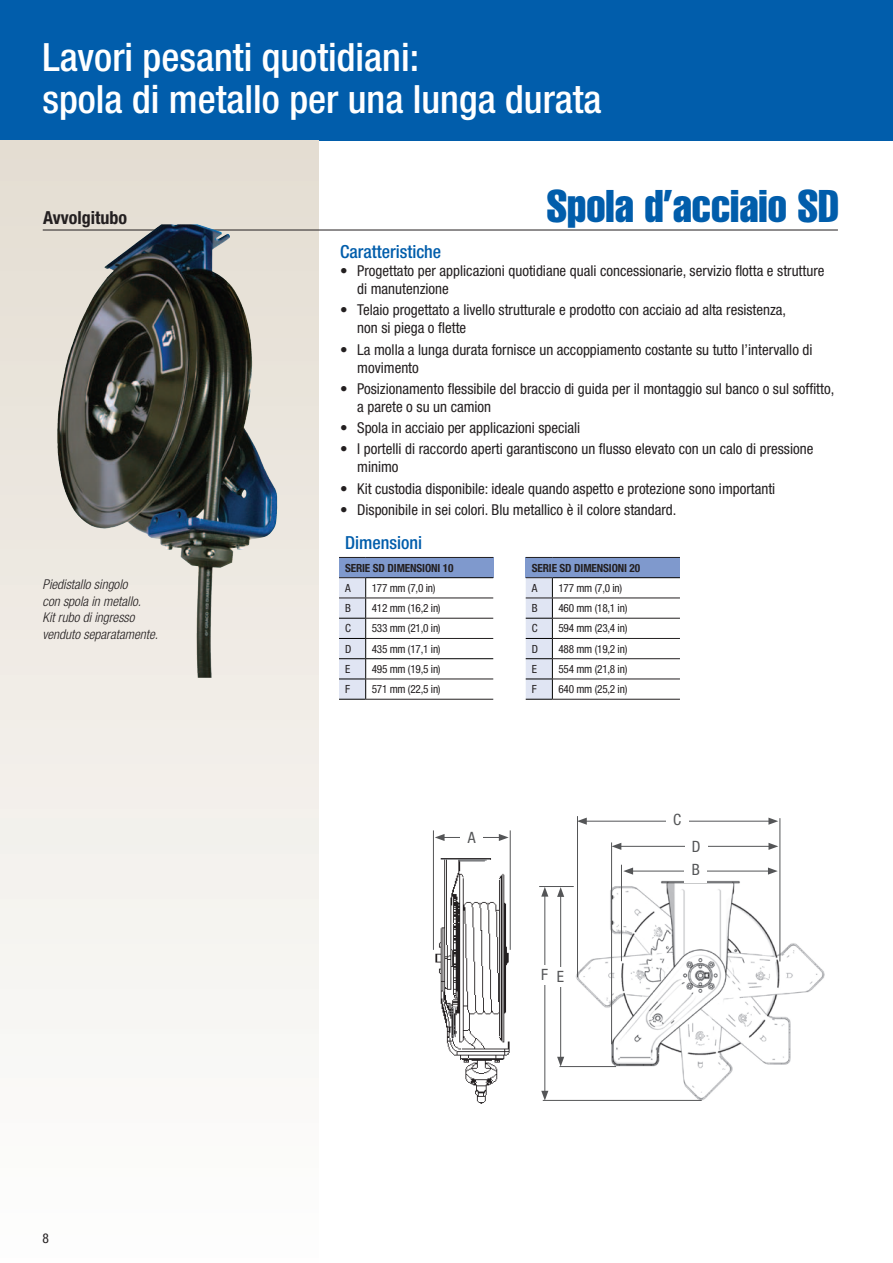
<style>
.page{position:relative;width:893px;height:1263px;background:#fff}
.page>*{position:absolute;margin:0;border:0;box-sizing:border-box;transform-origin:0 0}
.t1{font:45px "Helvetica LT Std Comp";color:#015dab}
.t2{font:500 condensed 39px/42px "Helvetica Neue LT Std";color:#fff}
.t3{font:500 condensed 18px "Helvetica Neue LT Std";color:#015dab}
.t4{font:700 condensed 18px "Helvetica Neue LT Std";color:#231f20}
.t5{font:condensed 15.6px "Helvetica Neue LT Std";color:#545557}
.t6{font:condensed 15px/18px "Helvetica Neue LT Std";color:#231f20}
.t7{font:italic 300 condensed 13.5px/16.5px "Helvetica Neue LT Std";color:#231f20}
.t8{font:condensed 13.5px "Helvetica Neue LT Std";color:#231f20}
.t9{font:condensed 11.25px "Helvetica Neue LT Std";letter-spacing:-.02em;color:#231f20}
.t10{font:700 condensed 11.25px "Helvetica Neue LT Std";letter-spacing:-.01em;color:#231f20}
</style>
<div class="page">
<div style="left:0;top:0;width:893px;height:140px;background:#015dab"></div>
<svg style="left:0;top:140px;width:319px;height:894px"></svg>
<img style="left:432px;top:830px;width:78px;height:274px">
<hr style="left:442px;top:837px;width:59px;height:1px;background:#545557">
<svg style="left:435px;top:834px;width:10px;height:7px"></svg>
<svg style="left:499px;top:834px;width:10px;height:7px"></svg>
<hr style="left:433px;top:830px;width:1px;height:120px;background:#545557">
<hr style="left:510px;top:830px;width:1px;height:120px;background:#545557">
<div style="left:461px;top:832px;width:22px;height:18px;background:#fff"></div>
<hr style="left:544px;top:894px;width:1px;height:199px;background:#545557">
<svg style="left:541px;top:887px;width:7px;height:10px"></svg>
<svg style="left:541px;top:1091px;width:7px;height:9px"></svg>
<div style="left:534px;top:965px;width:22px;height:19px;background:#fff"></div>
<img style="left:575px;top:875px;width:250px;height:226px">
<hr style="left:543px;top:1100px;width:159px;height:1px;background:#545557">
<hr style="left:559px;top:1066px;width:57px;height:1px;background:#545557">
<hr style="left:539px;top:886px;width:35px;height:1px;background:#545557">
<hr style="left:631px;top:870px;width:139px;height:1px;background:#545557">
<svg style="left:623px;top:867px;width:10px;height:8px"></svg>
<svg style="left:768px;top:867px;width:10px;height:8px"></svg>
<hr style="left:584px;top:821px;width:187px;height:1px;background:#545557">
<svg style="left:578px;top:818px;width:9px;height:7px"></svg>
<svg style="left:768px;top:818px;width:10px;height:7px"></svg>
<hr style="left:619px;top:846px;width:152px;height:1px;background:#545557">
<svg style="left:612px;top:843px;width:9px;height:7px"></svg>
<svg style="left:768px;top:843px;width:10px;height:7px"></svg>
<hr style="left:577px;top:816px;width:1px;height:161px;background:#545557">
<hr style="left:779px;top:818px;width:1px;height:143px;background:#545557">
<hr style="left:621px;top:865px;width:1px;height:96px;background:#545557">
<hr style="left:611px;top:842px;width:1px;height:202px;background:#545557">
<hr style="left:560px;top:894px;width:1px;height:165px;background:#545557">
<svg style="left:557px;top:887px;width:7px;height:10px"></svg>
<svg style="left:557px;top:1057px;width:7px;height:9px"></svg>
<div style="left:549px;top:967px;width:23px;height:19px;background:#fff"></div>
<div style="left:685px;top:864px;width:22px;height:18px;background:#fff"></div>
<div style="left:666px;top:814px;width:22px;height:18px;background:#fff"></div>
<div style="left:685px;top:840px;width:22px;height:19px;background:#fff"></div>
<hr style="left:43px;top:230px;width:795px;height:1px;background:#231f20">
<img style="left:103px;top:224px;width:74px;height:59px">
<div style="left:339px;top:557px;width:154px;height:21px;background:#7f99cd"></div>
<svg style="left:339px;top:557px;width:27px;height:1px"></svg>
<hr style="left:366px;top:557px;width:127px;height:1px;background:#231f20">
<svg style="left:339px;top:577px;width:154px;height:123px"></svg>
<hr style="left:366px;top:699px;width:127px;height:1px;background:#231f20">
<div style="left:526px;top:557px;width:154px;height:21px;background:#7f99cd"></div>
<svg style="left:526px;top:557px;width:26px;height:1px"></svg>
<hr style="left:552px;top:557px;width:128px;height:1px;background:#231f20">
<svg style="left:526px;top:577px;width:154px;height:123px"></svg>
<h2 class="t2" style="left:43px;top:36px;width:561px">Lavori pesanti quotidiani:<br>spola di metallo per una lunga durata</h2>
<p class="t4" style="left:43px;top:207px;width:85px">Avvolgitubo</p>
<p class="t7" style="left:43px;top:577px;width:117px">Piedistallo singolo<br>con spola in metallo.<br>Kit rubo di ingresso venduto separatamente.</p>
<p class="t8" style="left:43px;top:1230px;width:8px">8</p>
<h1 class="t1" style="left:546px;top:178px;width:294px">Spola d’acciaio SD</h1>
<p class="t3" style="left:340px;top:241px;width:103px">Caratteristiche</p>
<p class="t6" style="left:357px;top:262px;width:469px;text-indent:-17px">• Progettato per applicazioni quotidiane quali concessionarie, servizio flotta e strutture di manutenzione</p>
<p class="t6" style="left:357px;top:301px;width:430px;text-indent:-17px">• Telaio progettato a livello strutturale e prodotto con acciaio ad alta resistenza, non si piega o flette</p>
<p class="t6" style="left:357px;top:340px;width:457px;text-indent:-17px">• La molla a lunga durata fornisce un accoppiamento costante su tutto l’intervallo di movimento</p>
<p class="t6" style="left:357px;top:379px;width:479px;text-indent:-17px">• Posizionamento flessibile del braccio di guida per il montaggio sul banco o sul soffitto, a parete o su un camion</p>
<p class="t6" style="left:340px;top:419px;width:242px">• Spola in acciaio per applicazioni speciali</p>
<p class="t6" style="left:357px;top:440px;width:458px;text-indent:-17px">• I portelli di raccordo aperti garantiscono un flusso elevato con un calo di pressione minimo</p>
<p class="t6" style="left:340px;top:479px;width:437px">• Kit custodia disponibile: ideale quando aspetto e protezione sono importanti</p>
<p class="t6" style="left:340px;top:500px;width:338px">• Disponibile in sei colori. Blu metallico è il colore standard.</p>
<p class="t3" style="left:345px;top:532px;width:78px">Dimensioni</p>
<p class="t10" style="left:345px;top:561px;width:110px">SERIE SD DIMENSIONI 10</p>
<p class="t9" style="left:345px;top:581px;width:7px">A</p>
<p class="t9" style="left:372px;top:581px;width:65px">177 mm (7,0 in)</p>
<p class="t9" style="left:345px;top:602px;width:7px">B</p>
<p class="t9" style="left:372px;top:602px;width:70px">412 mm (16,2 in)</p>
<p class="t9" style="left:345px;top:622px;width:7px">C</p>
<p class="t9" style="left:372px;top:622px;width:70px">533 mm (21,0 in)</p>
<p class="t9" style="left:345px;top:642px;width:8px">D</p>
<p class="t9" style="left:372px;top:642px;width:70px">435 mm (17,1 in)</p>
<p class="t9" style="left:345px;top:662px;width:7px">E</p>
<p class="t9" style="left:372px;top:662px;width:70px">495 mm (19,5 in)</p>
<p class="t9" style="left:345px;top:683px;width:6px">F</p>
<p class="t9" style="left:372px;top:683px;width:70px">571 mm (22,5 in)</p>
<p class="t5" style="left:468px;top:828px;width:9px">A</p>
<p class="t10" style="left:532px;top:561px;width:110px">SERIE SD DIMENSIONI 20</p>
<p class="t9" style="left:532px;top:581px;width:7px">A</p>
<p class="t9" style="left:558px;top:581px;width:65px">177 mm (7,0 in)</p>
<p class="t9" style="left:532px;top:602px;width:7px">B</p>
<p class="t9" style="left:558px;top:602px;width:70px">460 mm (18,1 in)</p>
<p class="t9" style="left:532px;top:622px;width:7px">C</p>
<p class="t9" style="left:558px;top:622px;width:70px">594 mm (23,4 in)</p>
<p class="t9" style="left:532px;top:642px;width:8px">D</p>
<p class="t9" style="left:558px;top:642px;width:70px">488 mm (19,2 in)</p>
<p class="t9" style="left:532px;top:662px;width:7px">E</p>
<p class="t9" style="left:558px;top:662px;width:70px">554 mm (21,8 in)</p>
<p class="t9" style="left:532px;top:683px;width:6px">F</p>
<p class="t9" style="left:558px;top:683px;width:70px">640 mm (25,2 in)</p>
<p class="t5" style="left:541px;top:967px;width:24px">F E</p>
<p class="t5" style="left:673px;top:810px;width:10px">C</p>
<p class="t5" style="left:692px;top:837px;width:10px">D</p>
<p class="t5" style="left:692px;top:861px;width:10px">B</p>
</div>
